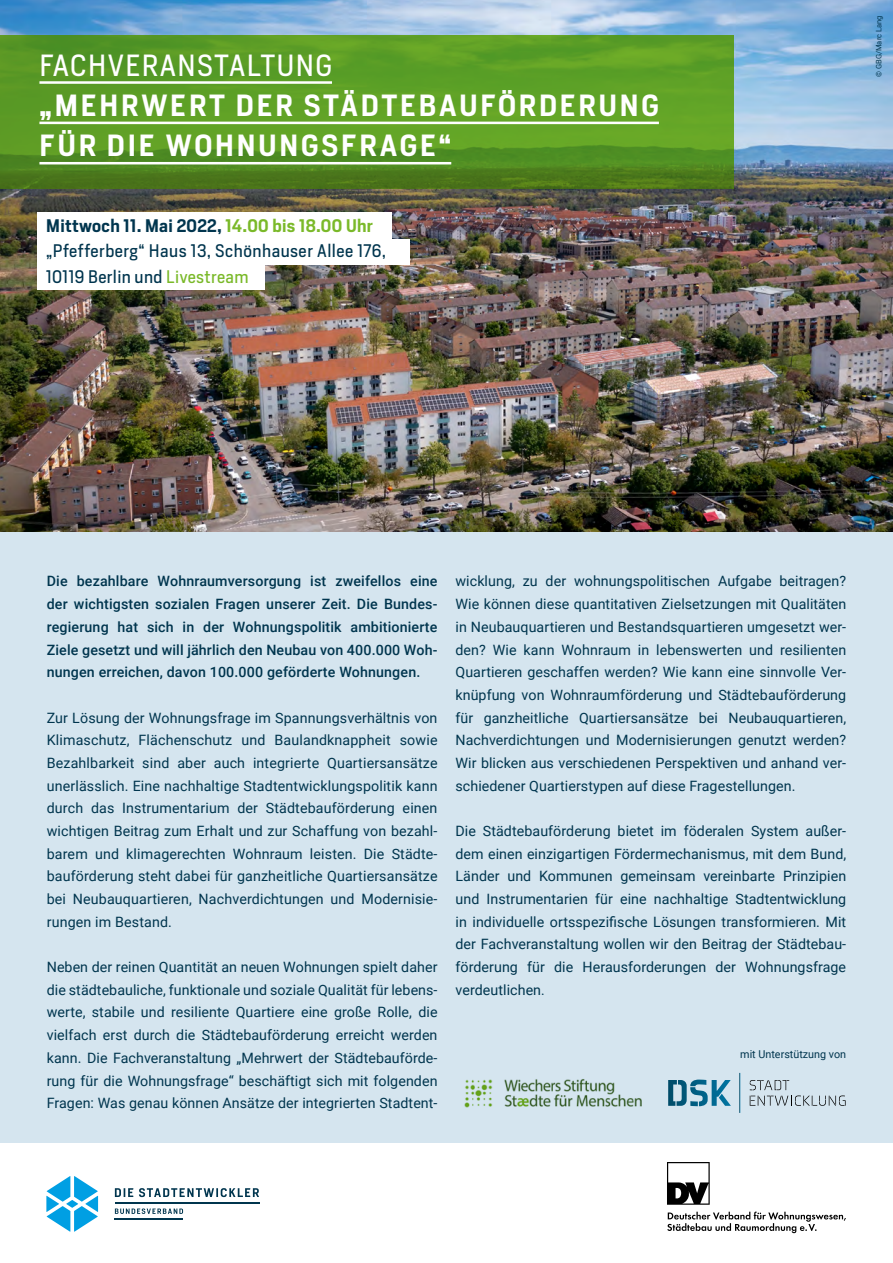
<style>
.page{position:relative;width:893px;height:1263px;background:#fff}
.page>*{position:absolute;margin:0;border:0;box-sizing:border-box;transform-origin:0 0}
.t1{font:600 28.5px "Heron Sans";letter-spacing:.1em;color:#fff}
.t2{font:28.5px "Heron Sans";letter-spacing:.05em;color:#fff}
.t3{font:16.95px "Heron Sans";letter-spacing:.025em;color:#00354e}
.t4{font:600 16.95px "Heron Sans";letter-spacing:.02em;color:#00354e}
.t5{font:14.25px/22.6px "Roboto";letter-spacing:.005em;color:#00354e;text-align:justify}
.t6{font:500 14.25px/22.6px "Roboto";letter-spacing:.01em;color:#00354e;text-align:justify}
.t7{font:10.8px "Roboto";color:#00354e}
.t8{font:7.5px "Roboto";color:#00354e}
.s1{color:#7ab929}
.s2{font-size:13.5px}
</style>
<div class="page">
<img style="left:0;top:0;width:893px;height:532px">
<div style="left:0;top:532px;width:893px;height:611px;background:#d5e5ef"></div>
<hr style="left:115px;top:1202px;width:145px;height:2px;background:#00354e">
<svg style="left:139px;top:1188px;width:120px;height:9px"></svg>
<svg style="left:115px;top:1188px;width:18px;height:9px"></svg>
<svg style="left:115px;top:1208px;width:68px;height:6px"></svg>
<hr style="left:115px;top:1218px;width:68px;height:2px;background:#00354e">
<svg style="left:46px;top:1176px;width:52px;height:56px"></svg>
<svg style="left:667px;top:1211px;width:179px;height:22px"></svg>
<svg style="left:667px;top:1162px;width:43px;height:43px"></svg>
<svg style="left:0;top:35px;width:734px;height:153px;background:#5a9825"></svg>
<img style="left:464px;top:1079px;width:178px;height:29px">
<hr style="left:739px;top:1073px;width:1px;height:40px;background:#fff">
<svg style="left:750px;top:1080px;width:96px;height:26px"></svg>
<svg style="left:668px;top:1079px;width:63px;height:27px"></svg>
<hr style="left:39px;top:81px;width:293px;height:3px;background:#fff">
<hr style="left:39px;top:122px;width:620px;height:2px;background:#fff">
<hr style="left:39px;top:162px;width:412px;height:2px;background:#fff">
<div style="left:37px;top:213px;width:354px;height:26px;background:#fff"></div>
<div style="left:37px;top:239px;width:373px;height:26px;background:#fff"></div>
<div style="left:37px;top:265px;width:228px;height:25px;background:#fff"></div>
<p class="t2" style="left:39px;top:47px;width:294px">FACHVERANSTALTUNG</p>
<p class="t1" style="left:39px;top:87px;width:621px">„MEHRWERT DER STÄDTEBAUFÖRDERUNG</p>
<p class="t1" style="left:39px;top:127px;width:413px">FÜR DIE WOHNUNGSFRAGE“</p>
<p class="t4" style="left:46px;top:214px;width:328px">Mittwoch 11. Mai 2022, <span class="s1">14.00 bis 18.00 Uhr</span></p>
<p class="t3" style="left:46px;top:240px;width:342px">„Pfefferberg“ Haus 13, Schönhauser Allee 176,</p>
<p class="t3" style="left:46px;top:266px;width:204px">10119 Berlin und <span class="s1">Livestream</span></p>
<p class="t8" style="left:874px;top:77px;width:63px;rotate:-90deg">© GBG/Marc Lang</p>
<p class="t6" style="left:47px;top:570px;width:392px">Die bezahlbare Wohnraumversorgung ist zweifellos eine der wichtigsten sozialen Fragen unserer Zeit. Die Bundes&shy;regierung hat sich in der Wohnungspolitik ambitionierte Ziele gesetzt und will jährlich den Neubau von 400.000 Woh&shy;nungen erreichen, davon 100.000 geförderte Wohnungen.</p>
<p class="t5" style="left:47px;top:706px;width:392px">Zur Lösung der Wohnungsfrage im Spannungsverhältnis von Klimaschutz, Flächenschutz und Baulandknappheit sowie Bezahlbarkeit sind aber auch integrierte Quartiersansätze unerlässlich. Eine nachhaltige Stadtentwicklungspolitik kann durch das Instrumentarium der Städtebauförderung einen wichtigen Beitrag zum Erhalt und zur Schaffung von bezahl&shy;barem und klimagerechten Wohnraum leisten. Die Städte&shy;bauförderung steht dabei für ganzheitliche Quartiersansätze bei Neubauquartieren, Nachverdichtungen und Modernisie&shy;rungen im Bestand.</p>
<p class="t5" style="left:47px;top:955px;width:392px">Neben der reinen Quantität an neuen Wohnungen spielt daher die städtebauliche, funktionale und soziale Qualität für lebens&shy;werte, stabile und resiliente Quartiere eine große Rolle, die vielfach erst durch die Städtebauförderung erreicht werden kann. Die Fachveranstaltung „Mehrwert der Städtebauförde&shy;rung für die Wohnungsfrage“ beschäftigt sich mit folgenden Fragen: Was genau können Ansätze der integrierten Stadtent-</p>
<p class="t5" style="left:455px;top:570px;width:392px">wicklung, zu der wohnungspolitischen Aufgabe beitragen?<br>Wie können diese quantitativen Zielsetzungen mit Qualitäten in Neubauquartieren und Bestandsquartieren umgesetzt wer&shy;den? Wie kann Wohnraum in lebenswerten und resilienten Quartieren geschaffen werden? Wie kann eine sinnvolle Ver&shy;knüpfung von Wohnraumförderung und Städtebauförderung für ganzheitliche Quartiersansätze bei Neubauquartieren, Nachverdichtungen und Modernisierungen genutzt werden?<br>Wir blicken aus verschiedenen Perspektiven und anhand ver&shy;schiedener Quartierstypen auf diese Fragestellungen.</p>
<p class="t5" style="left:455px;top:819px;width:392px">Die Städtebauförderung bietet im föderalen System außer&shy;dem einen einzigartigen Fördermechanismus, mit dem Bund, Länder und Kommunen gemeinsam vereinbarte Prinzipien und Instrumentarien für eine nachhaltige Stadtentwicklung in individuelle ortsspezifische Lösungen transformieren. Mit der Fachveranstaltung wollen wir den Beitrag der Städtebau&shy;förderung für die Herausforderungen der Wohnungsfrage verdeutlichen<span class="s2">.</span></p>
<p class="t7" style="left:740px;top:1047px;width:108px">mit Unterstützung von</p>
</div>
